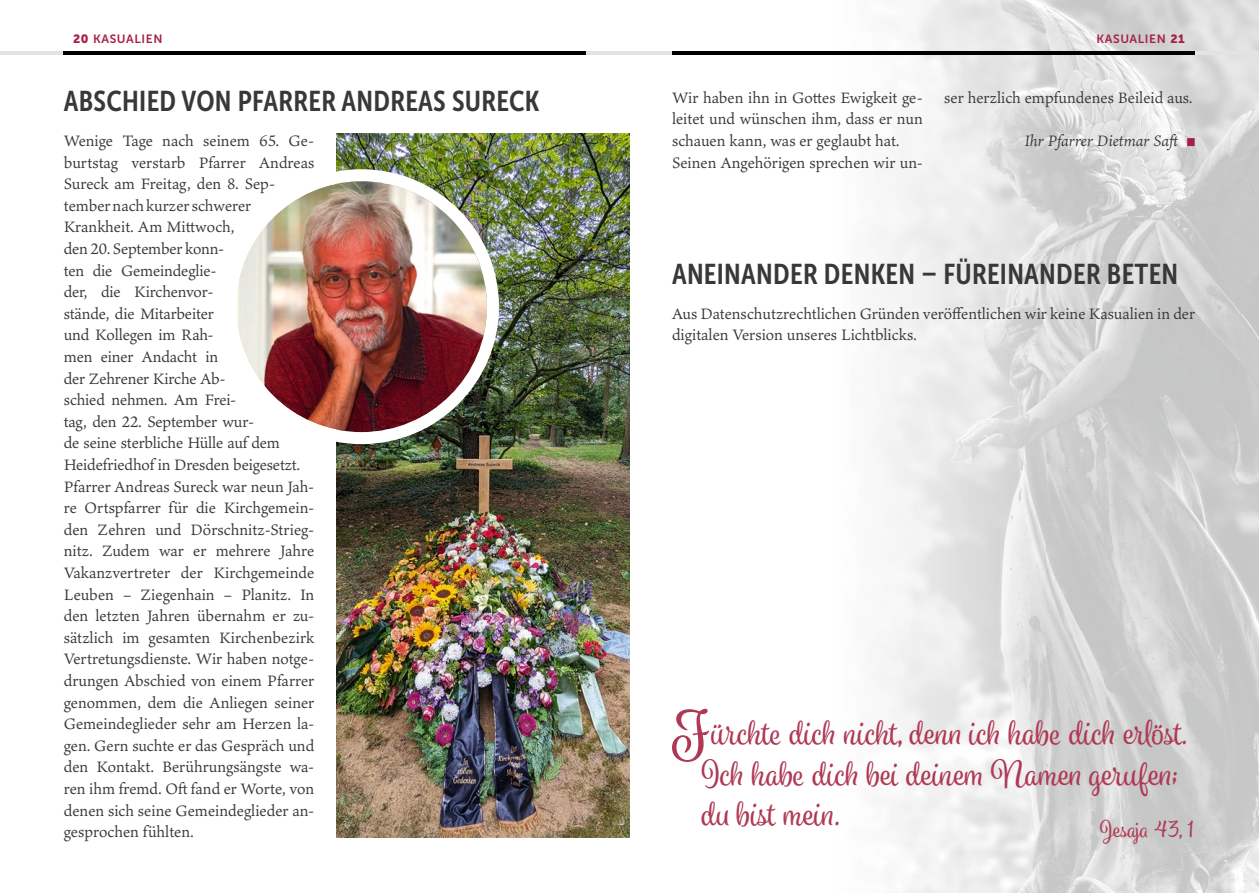
<style>
.page{position:relative;width:1259px;height:893px;background:#fff}
.page>*{position:absolute;margin:0;border:0;box-sizing:border-box;transform-origin:0 0}
.t1{font:34.8px/40.5px "Spumante";color:#af3954}
.t2{font:28.5px "Museo Sans Cond 700";letter-spacing:.01em;color:#383836}
.t3{font:23.1px "Spumante";color:#af3954}
.t4{font:16.5px/21.6px "Ten Oldstyle";letter-spacing:-.005em;color:#383836}
.t5{font:italic 16.5px "Ten Oldstyle";color:#383836}
.t6{font:12px "Museo Sans 700";letter-spacing:.05em;color:#a72146}
.s1{font-family:"Museo Sans 900"}
.s2{font-size:62.55px}
</style>
<div class="page">
<img style="left:831px;top:0;width:428px;height:893px">
<hr style="left:0;top:51px;width:64px;height:3px;background:#e3e3e3">
<hr style="left:64px;top:51px;width:523px;height:3px;background:#000">
<hr style="left:672px;top:51px;width:523px;height:3px;background:#000">
<hr style="left:1195px;top:51px;width:64px;height:3px;background:#e3e3e3">
<hr style="left:587px;top:51px;width:85px;height:3px;background:#e3e3e3">
<img style="left:336px;top:133px;width:293px;height:704px">
<img style="left:236px;top:181px;width:251px;height:251px;border-radius:125px">
<div style="left:224px;top:169px;width:275px;height:275px;border:12px solid #fff;border-radius:50%"></div>
<div style="left:1187px;top:138px;width:7px;height:8px;background:#a72146"></div>
<p class="t6" style="left:73px;top:32px;width:91px"><span class="s1">20</span> KASUALIEN</p>
<p class="t6" style="left:1096px;top:32px;width:90px">KASUALIEN <span class="s1">21</span></p>
<h2 class="t2" style="left:64px;top:85px;width:477px">ABSCHIED VON PFARRER ANDREAS SURECK</h2>
<p class="t4" style="left:64px;top:130px;width:252px">Wenige Tage nach seinem 65. Ge&shy;burtstag verstarb Pfarrer Andreas<br>Sureck am Freitag, den 8. Sep&shy;tember nach kurzer schwerer<br>Krankheit. Am Mittwoch,<br>den 20. September konn-<br>ten die Gemeindeglie-<br>der, die Kirchenvor-<br>stände, die Mitarbeiter<br>und Kollegen im Rah-<br>men einer Andacht in<br>der Zehrener Kirche Ab-<br>schied nehmen. Am Frei-<br>tag, den 22. September wur-<br>de seine sterbliche Hülle auf dem<br>Heidefriedhof in Dresden beigesetzt.<br>Pfarrer Andreas Sureck war neun Jah&shy;re Ortspfarrer für die Kirchgemein&shy;den Zehren und Dörschnitz-Strieg&shy;nitz. Zudem war er mehrere Jahre<br>Vakanzvertreter der Kirchgemeinde<br>Leuben – Ziegenhain – Planitz. In den letzten Jahren übernahm er zu&shy;sätzlich im gesamten Kirchenbezirk<br>Vertretungsdienste. Wir haben notge&shy;drungen Abschied von einem Pfarrer genommen, dem die Anliegen seiner<br>Gemeindeglieder sehr am Herzen la&shy;gen. Gern suchte er das Gespräch und den Kontakt. Berührungsängste wa&shy;ren ihm fremd. Oft fand er Worte, von denen sich seine Gemeindeglieder an&shy;gesprochen fühlten.</p>
<p class="t4" style="left:672px;top:86px;width:252px">Wir haben ihn in Gottes Ewigkeit ge&shy;leitet und wünschen ihm, dass er nun schauen kann, was er geglaubt hat.<br>Seinen Angehörigen sprechen wir un-</p>
<p class="t4" style="left:944px;top:86px;width:250px">ser herzlich empfundenes Beileid aus.</p>
<p class="t5" style="left:1024px;top:129px;width:158px">Ihr Pfarrer Dietmar Saft</p>
<h2 class="t2" style="left:672px;top:258px;width:508px">ANEINANDER DENKEN – FÜREINANDER BETEN</h2>
<p class="t4" style="left:672px;top:302px;width:525px">Aus Datenschutzrechtlichen Gründen veröffentlichen wir keine Kasualien in der digitalen Version unseres Lichtblicks.</p>
<h1 class="t1" style="left:702px;top:712px;width:489px;text-indent:-30px"><span class="s2">F</span>ürchte dich nicht, denn ich habe dich erlöst.<br>Ich habe dich bei deinem Namen gerufen; du bist mein.</h1>
<h3 class="t3" style="left:1100px;top:816px;width:96px">Jesaja 43, 1</h3>
</div>
